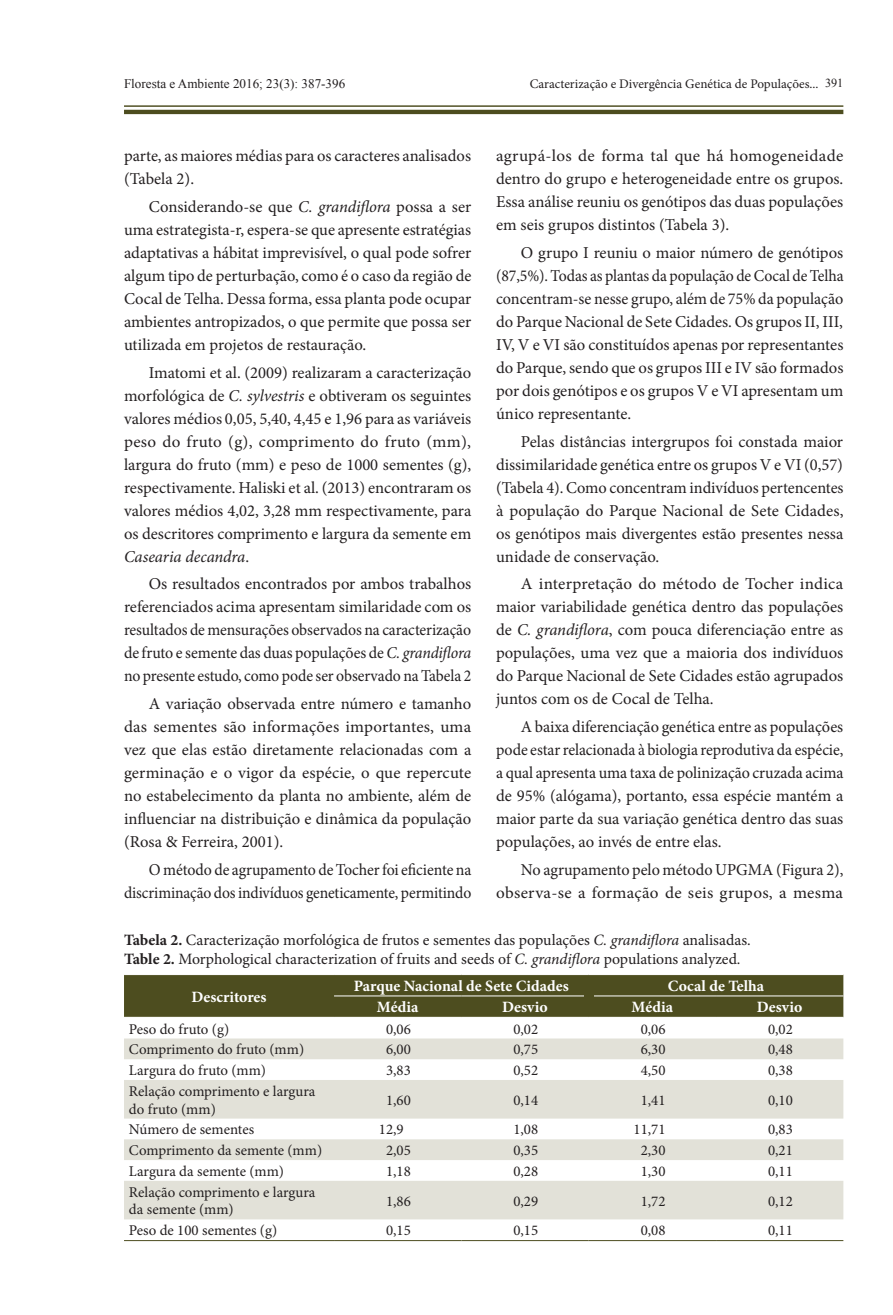
<style>
.page{position:relative;width:893px;height:1315px;background:#fff}
.page>*{position:absolute;margin:0;border:0;box-sizing:border-box;transform-origin:0 0}
.Paragraph{font:16.62px/22.9px "Minion Pro";color:#231f20;text-align:justify}
.Paragraph-2{font:16.62px/22.9px "Minion Pro";color:#231f20;text-align:right;scale:.95 1}
.TableTitle{font:15.75px "Minion Pro";color:#231f20}
.TableTitle-Trans1{font:15.75px "Minion Pro";color:#231f20}
.TableHead{font:700 15.75px "Minion Pro";letter-spacing:.005em;color:#fff}
.TableBody{font:14.88px/17.8px "Minion Pro";color:#231f20}
.t1{font:13.12px "Minion Pro";color:#231f20}
.t2{font:13.12px "Times New Roman";color:#231f20}
.s1{font-family:"Times New Roman";font-size:12.25px}
.s2{font-style:italic}
.s3{font-weight:700}
</style>
<div class="page">
<hr style="left:124px;top:110px;width:719px;height:4px;background:#4d4d1f">
<hr style="left:124px;top:105px;width:719px;height:2px;background:#4d4d1f">
<div style="left:124px;top:975px;width:719px;height:42px;background:#4d4d1f"></div>
<svg style="left:124px;top:1219px;width:719px;height:1px"></svg>
<svg style="left:124px;top:1038px;width:719px;height:181px;fill:#e2e1d8"></svg>
<hr style="left:334px;top:995px;width:127px;height:1px;background:#fff">
<hr style="left:461px;top:995px;width:128px;height:1px;background:#fff">
<hr style="left:589px;top:995px;width:127px;height:1px;background:#fff">
<hr style="left:716px;top:995px;width:127px;height:1px;background:#fff">
<hr style="left:124px;top:1240px;width:210px;height:1px;background:#4d4d1f">
<hr style="left:334px;top:1240px;width:127px;height:1px;background:#4d4d1f">
<hr style="left:461px;top:1240px;width:128px;height:1px;background:#4d4d1f">
<hr style="left:589px;top:1240px;width:127px;height:1px;background:#4d4d1f">
<hr style="left:716px;top:1240px;width:127px;height:1px;background:#4d4d1f">
<div style="left:584px;top:991px;width:10px;height:10px;background:#4d4d1f"></div>
<p class="t2" style="left:124px;top:75px;width:223px">Floresta e Ambiente 2016; 23(3): 387-396</p>
<p class="t1" style="left:530px;top:75px;width:315px">Caracterização e Divergência Genética de Populações... <span class="s1">391</span></p>
<p class="Paragraph" style="left:124px;top:144px;width:349px">parte, as maiores médias para os caracteres analisados (Tabela 2).</p>
<p class="Paragraph" style="left:124px;top:195px;width:349px;text-indent:25px">Considerando-se que <span class="s2">C. grandiflora</span> possa a ser uma estrategista-r, espera-se que apresente estratégias adaptativas a hábitat imprevisível, o qual pode sofrer algum tipo de perturbação, como é o caso da região de Cocal de Telha. Dessa forma, essa planta pode ocupar ambientes antropizados, o que permite que possa ser utilizada em projetos de restauração.</p>
<p class="Paragraph" style="left:124px;top:361px;width:349px;text-indent:25px">Imatomi et al. (2009) realizaram a caracterização morfológica de <span class="s2">C. sylvestris</span> e obtiveram os seguintes valores médios 0,05, 5,40, 4,45 e 1,96 para as variáveis peso do fruto (g), comprimento do fruto (mm), largura do fruto (mm) e peso de 1000 sementes (g), respectivamente. Haliski et al. (2013) encontraram os valores médios 4,02, 3,28 mm respectivamente, para os descritores comprimento e largura da semente em <span class="s2">Casearia decandra</span>.</p>
<p class="Paragraph" style="left:124px;top:573px;width:349px;text-indent:25px">Os resultados encontrados por ambos trabalhos referenciados acima apresentam similaridade com os resultados de mensurações observados na caracterização de fruto e semente das duas populações de <span class="s2">C. grandiflora </span>no presente estudo, como pode ser observado na Tabela 2</p>
<p class="Paragraph" style="left:124px;top:692px;width:349px;text-indent:25px">A variação observada entre número e tamanho das sementes são informações importantes, uma vez que elas estão diretamente relacionadas com a germinação e o vigor da espécie, o que repercute no estabelecimento da planta no ambiente, além de influenciar na distribuição e dinâmica da população (Rosa &amp; Ferreira, 2001).</p>
<p class="Paragraph-2" style="left:124px;top:858px;width:367px">O método de agrupamento de Tocher foi eficiente na discriminação dos indivíduos geneticamente, permitindo</p>
<p class="Paragraph" style="left:496px;top:144px;width:349px">agrupá-los de forma tal que há homogeneidade dentro do grupo e heterogeneidade entre os grupos.<br>Essa análise reuniu os genótipos das duas populações em seis grupos distintos (Tabela 3).</p>
<p class="Paragraph" style="left:496px;top:241px;width:349px;text-indent:25px">O grupo I reuniu o maior número de genótipos (87,5%). Todas as plantas da população de Cocal de Telha concentram-se nesse grupo, além de 75% da população do Parque Nacional de Sete Cidades. Os grupos II, III, IV, V e VI são constituídos apenas por representantes do Parque, sendo que os grupos III e IV são formados por dois genótipos e os grupos V e VI apresentam um único representante.</p>
<p class="Paragraph" style="left:496px;top:430px;width:349px;text-indent:25px">Pelas distâncias intergrupos foi constada maior dissimilaridade genética entre os grupos V e VI (0,57) (Tabela 4). Como concentram indivíduos pertencentes à população do Parque Nacional de Sete Cidades, os genótipos mais divergentes estão presentes nessa unidade de conservação.</p>
<p class="Paragraph" style="left:496px;top:573px;width:349px;text-indent:25px">A interpretação do método de Tocher indica maior variabilidade genética dentro das populações de <span class="s2">C. grandiflora</span>, com pouca diferenciação entre as populações, uma vez que a maioria dos indivíduos do Parque Nacional de Sete Cidades estão agrupados juntos com os de Cocal de Telha.</p>
<p class="Paragraph" style="left:496px;top:715px;width:349px;text-indent:25px">A baixa diferenciação genética entre as populações pode estar relacionada à biologia reprodutiva da espécie, a qual apresenta uma taxa de polinização cruzada acima de 95% (alógama), portanto, essa espécie mantém a maior parte da sua variação genética dentro das suas populações, ao invés de entre elas.</p>
<p class="Paragraph" style="left:496px;top:858px;width:349px;text-align:right">No agrupamento pelo método UPGMA (Figura 2), observa-se a formação de seis grupos, a mesma</p>
<p class="TableTitle" style="left:124px;top:929px;width:628px"><span class="s3">Tabela 2.</span> Caracterização morfológica de frutos e sementes das populações <span class="s2">C. grandiflora</span> analisadas.</p>
<p class="TableTitle-Trans1" style="left:124px;top:948px;width:618px"><span class="s3">Table 2.</span> Morphological characterization of fruits and seeds of <span class="s2">C. grandiflora</span> populations analyzed.</p>
<p class="TableHead" style="left:191px;top:985px;width:77px">Descritores</p>
<p class="TableHead" style="left:354px;top:975px;width:216px">Parque Nacional de Sete Cidades</p>
<p class="TableHead" style="left:668px;top:975px;width:98px">Cocal de Telha</p>
<p class="TableHead" style="left:377px;top:996px;width:43px">Média</p>
<p class="TableHead" style="left:502px;top:996px;width:47px">Desvio</p>
<p class="TableHead" style="left:632px;top:996px;width:43px">Média</p>
<p class="TableHead" style="left:757px;top:996px;width:47px">Desvio</p>
<p class="TableBody" style="left:129px;top:1020px;width:102px">Peso do fruto (g)</p>
<p class="TableBody" style="left:386px;top:1020px;width:26px">0,06</p>
<p class="TableBody" style="left:513px;top:1020px;width:26px">0,02</p>
<p class="TableBody" style="left:641px;top:1020px;width:26px">0,06</p>
<p class="TableBody" style="left:768px;top:1020px;width:26px">0,02</p>
<p class="TableBody" style="left:129px;top:1040px;width:177px">Comprimento do fruto (mm)</p>
<p class="TableBody" style="left:386px;top:1040px;width:26px">6,00</p>
<p class="TableBody" style="left:513px;top:1040px;width:26px">0,75</p>
<p class="TableBody" style="left:641px;top:1040px;width:26px">6,30</p>
<p class="TableBody" style="left:768px;top:1040px;width:26px">0,48</p>
<p class="TableBody" style="left:129px;top:1061px;width:139px">Largura do fruto (mm)</p>
<p class="TableBody" style="left:386px;top:1061px;width:26px">3,83</p>
<p class="TableBody" style="left:513px;top:1061px;width:26px">0,52</p>
<p class="TableBody" style="left:641px;top:1061px;width:26px">4,50</p>
<p class="TableBody" style="left:768px;top:1061px;width:26px">0,38</p>
<p class="TableBody" style="left:129px;top:1082px;width:188px">Relação comprimento e largura do fruto (mm)</p>
<p class="TableBody" style="left:386px;top:1091px;width:26px">1,60</p>
<p class="TableBody" style="left:513px;top:1091px;width:26px">0,14</p>
<p class="TableBody" style="left:641px;top:1091px;width:26px">1,41</p>
<p class="TableBody" style="left:768px;top:1091px;width:26px">0,10</p>
<p class="TableBody" style="left:129px;top:1120px;width:127px">Número de sementes</p>
<p class="TableBody" style="left:379px;top:1120px;width:26px">12,9</p>
<p class="TableBody" style="left:513px;top:1120px;width:26px">1,08</p>
<p class="TableBody" style="left:634px;top:1120px;width:33px">11,71</p>
<p class="TableBody" style="left:768px;top:1120px;width:26px">0,83</p>
<p class="TableBody" style="left:129px;top:1141px;width:195px">Comprimento da semente (mm)</p>
<p class="TableBody" style="left:386px;top:1141px;width:26px">2,05</p>
<p class="TableBody" style="left:513px;top:1141px;width:26px">0,35</p>
<p class="TableBody" style="left:641px;top:1141px;width:26px">2,30</p>
<p class="TableBody" style="left:768px;top:1141px;width:26px">0,21</p>
<p class="TableBody" style="left:129px;top:1162px;width:157px">Largura da semente (mm)</p>
<p class="TableBody" style="left:386px;top:1162px;width:26px">1,18</p>
<p class="TableBody" style="left:513px;top:1162px;width:26px">0,28</p>
<p class="TableBody" style="left:641px;top:1162px;width:26px">1,30</p>
<p class="TableBody" style="left:768px;top:1162px;width:26px">0,11</p>
<p class="TableBody" style="left:129px;top:1183px;width:188px">Relação comprimento e largura da semente (mm)</p>
<p class="TableBody" style="left:386px;top:1192px;width:26px">1,86</p>
<p class="TableBody" style="left:513px;top:1192px;width:26px">0,29</p>
<p class="TableBody" style="left:641px;top:1192px;width:26px">1,72</p>
<p class="TableBody" style="left:768px;top:1192px;width:26px">0,12</p>
<p class="TableBody" style="left:129px;top:1221px;width:150px">Peso de 100 sementes (g)</p>
<p class="TableBody" style="left:386px;top:1221px;width:26px">0,15</p>
<p class="TableBody" style="left:513px;top:1221px;width:26px">0,15</p>
<p class="TableBody" style="left:641px;top:1221px;width:26px">0,08</p>
<p class="TableBody" style="left:768px;top:1221px;width:26px">0,11</p>
</div>
